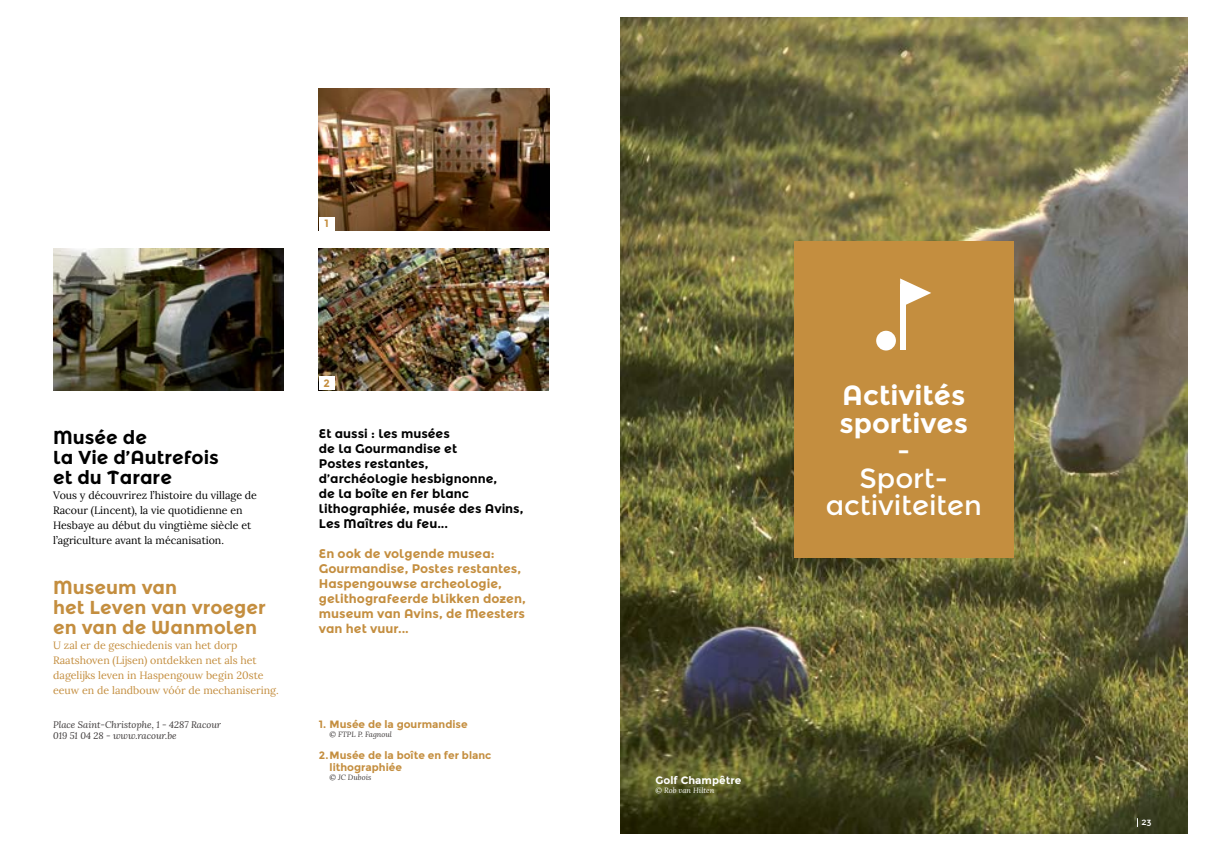
<style>
.page{position:relative;width:1205px;height:851px;background:#fff}
.page>*{position:absolute;margin:0;border:0;box-sizing:border-box;transform-origin:0 0}
.t1{font:27.5px/27.5px "Montserrat Alternates";color:#fff;text-align:center}
.t2{font:700 27.5px/27.5px "Montserrat Alternates";color:#fff}
.t3{font:700 18.75px/20px "Montserrat Alternates";color:#c48e3f}
.t4{font:700 18.75px/20px "Montserrat Alternates";color:#000}
.t5{font:700 12.5px/15px "Montserrat Alternates";color:#000}
.t6{font:700 12.5px/15px "Montserrat Alternates";color:#c48e3f}
.t7{font:10.62px/15px "Lora";color:#c48e3f}
.t8{font:10.62px/15px "Lora";color:#000}
.t9{font:700 10.62px/11.2px "Montserrat";color:#c48e3f}
.t10{font:700 10.62px "Montserrat";color:#fff}
.t11{font:italic 9.38px/11.2px "Lora";color:#3c3838}
.t12{font:8.75px "Montserrat Alternates";color:#fff}
.t13{font:italic 7.5px "Lora";color:#3c3838}
.t14{font:italic 7.5px "Lora";color:#fff}
</style>
<div class="page">
<img style="left:620px;top:18px;width:567px;height:815px">
<div style="left:794px;top:241px;width:219px;height:316px;background:#c48e3f"></div>
<svg style="left:900px;top:278px;width:31px;height:27px"></svg>
<div style="left:900px;top:283px;width:6px;height:66px;background:#fff"></div>
<div style="left:876px;top:331px;width:20px;height:19px;background:#fff;border-radius:50%"></div>
<img style="left:319px;top:248px;width:230px;height:142px">
<img style="left:319px;top:89px;width:230px;height:141px">
<img style="left:53px;top:248px;width:230px;height:142px">
<div style="left:319px;top:217px;width:15px;height:13px;background:#fff"></div>
<div style="left:319px;top:376px;width:15px;height:14px;background:#fff"></div>
<p class="t9" style="left:324px;top:218px;width:6px">1</p>
<h2 class="t4" style="left:53px;top:427px;width:167px">Musée de<br>la Vie d’Autrefois et du Tarare</h2>
<p class="t8" style="left:53px;top:486px;width:205px">Vous y découvrirez l’histoire du village de Racour (Lincent), la vie quotidienne en Hesbaye au début du vingtième siècle et l’agriculture avant la mécanisation.</p>
<h2 class="t3" style="left:53px;top:577px;width:214px">Museum van<br>het Leven van vroeger en van de Wanmolen</h2>
<p class="t7" style="left:53px;top:636px;width:227px">U zal er de geschiedenis van het dorp Raatshoven (Lijsen) ontdekken net als het dagelijks leven in Haspengouw begin 20ste eeuw en de landbouw vóór de mechanisering.</p>
<p class="t11" style="left:53px;top:718px;width:170px">Place Saint-Christophe, 1 - 4287 Racour<br>019 51 04 28 - www.racour.be</p>
<p class="t9" style="left:323px;top:377px;width:8px">2</p>
<p class="t5" style="left:319px;top:425px;width:206px">Et aussi : les musées<br>de la Gourmandise et<br>Postes restantes,<br>d’archéologie hesbignonne,<br>de la boîte en fer blanc lithographiée, musée des Avins,<br>Les Maîtres du feu...</p>
<p class="t6" style="left:319px;top:545px;width:208px">En ook de volgende musea:<br>Gourmandise, Postes restantes,<br>Haspengouwse archeologie, gelithografeerde blikken dozen, museum van Avins, de Meesters van het vuur...</p>
<p class="t9" style="left:319px;top:718px;width:150px">1. Musée de la gourmandise</p>
<p class="t13" style="left:330px;top:729px;width:64px">© FTPL P. Fagnoul</p>
<p class="t9" style="left:330px;top:750px;width:163px;text-indent:-11px">2.Musée de la boîte en fer blanc lithographiée</p>
<p class="t13" style="left:330px;top:771px;width:43px">© JC Dubois</p>
<h1 class="t2" style="left:839px;top:382px;width:130px">Activités sportives</h1>
<h1 class="t1" style="left:826px;top:437px;width:158px">-<br>Sport&shy;activiteiten</h1>
<p class="t10" style="left:656px;top:773px;width:87px">Golf Champêtre</p>
<p class="t14" style="left:656px;top:785px;width:60px">© Rob van Hilten</p>
<p class="t12" style="left:1141px;top:816px;width:12px">23</p>
</div>
